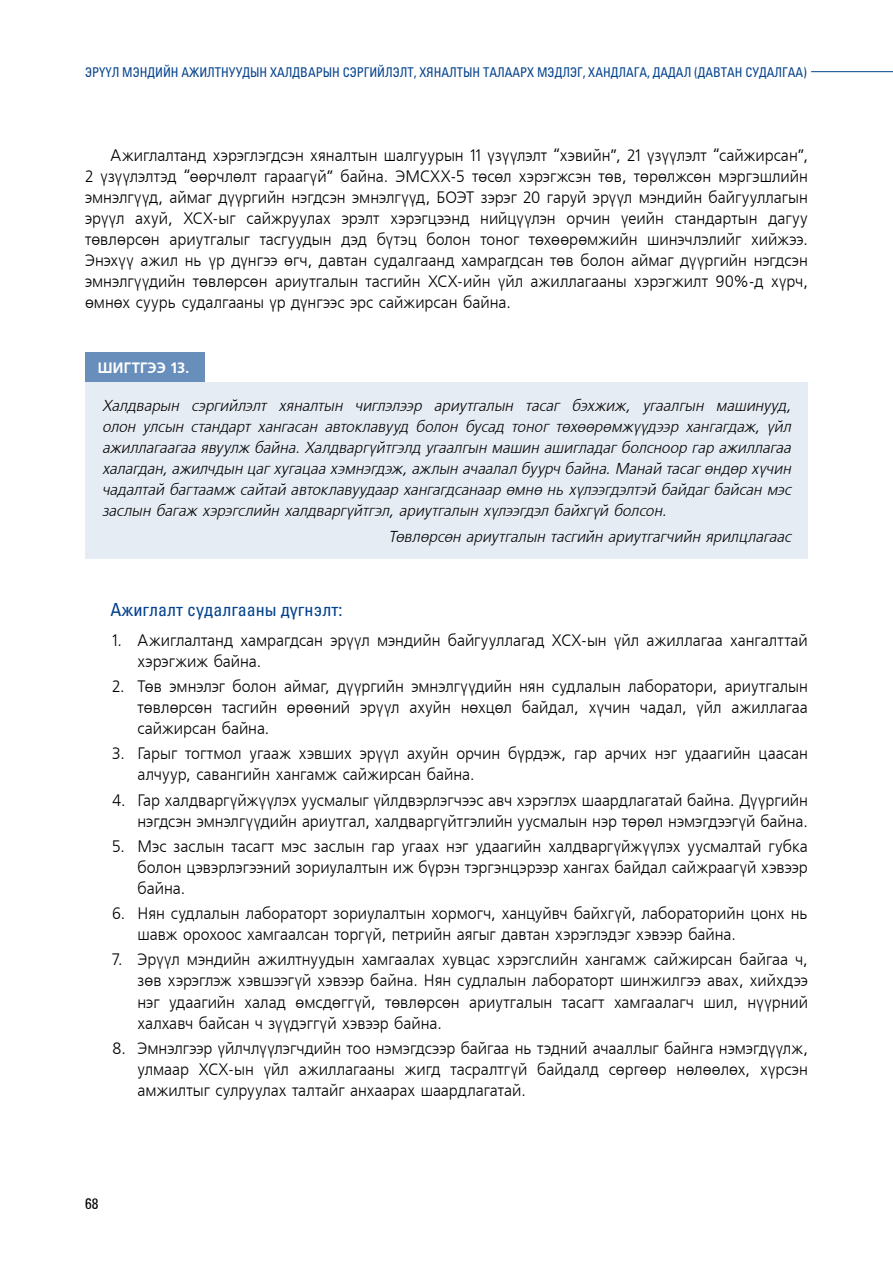
<style>
.page{position:relative;width:893px;height:1263px;background:#fff}
.page>*{position:absolute;margin:0;border:0;box-sizing:border-box;transform-origin:0 0}
.t1{font:condensed 18px "Univers LTCYR 57";color:#03428e}
.t2{font:16.5px/21px "MAK Freeset";letter-spacing:-.005em;color:#000;text-align:justify;scale:.95 1}
.t3{font:italic 15.75px/21px "MAK Freeset";color:#000;text-align:justify;scale:.95 1}
.t4{font:700 15px "MAK Freeset";letter-spacing:.02em;color:#fff;scale:.95 1}
.t5{font:condensed 15px "Univers LTCYR";color:#000}
.t6{font:condensed 13.5px "Univers LTCYR";color:#03428e;scale:.93 1}
</style>
<div class="page">
<hr style="left:811px;top:71px;width:82px;height:1px;background:#03428e">
<div style="left:85px;top:352px;width:119px;height:30px;background:#688ebb"></div>
<div style="left:85px;top:382px;width:723px;height:176px;background:#e6ecf4"></div>
<p class="t6" style="left:85px;top:64px;width:778px">ЭРҮҮЛ МЭНДИЙН АЖИЛТНУУДЫН ХАЛДВАРЫН СЭРГИЙЛЭЛТ, ХЯНАЛТЫН ТАЛААРХ МЭДЛЭГ, ХАНДЛАГА, ДАДАЛ (ДАВТАН СУДАЛГАА)</p>
<p class="t2" style="left:85px;top:146px;width:762px;text-indent:26px">Ажиглалтанд хэрэглэгдсэн хяналтын шалгуурын 11 үзүүлэлт “хэвийн”, 21 үзүүлэлт “сайжирсан”, 2 үзүүлэлтэд “өөрчлөлт гараагүй” байна. ЭМСХХ-5 төсөл хэрэгжсэн төв, төрөлжсөн мэргэшлийн эмнэлгүүд, аймаг дүүргийн нэгдсэн эмнэлгүүд, БОЭТ зэрэг 20 гаруй эрүүл мэндийн байгууллагын эрүүл ахуй, ХСХ-ыг сайжруулах эрэлт хэрэгцээнд нийцүүлэн орчин үеийн стандартын дагуу төвлөрсөн ариутгалыг тасгуудын дэд бүтэц болон тоног төхөөрөмжийн шинэчлэлийг хийжээ.<br>Энэхүү ажил нь үр дүнгээ өгч, давтан судалгаанд хамрагдсан төв болон аймаг дүүргийн нэгдсэн эмнэлгүүдийн төвлөрсөн ариутгалын тасгийн ХСХ-ийн үйл ажиллагааны хэрэгжилт 90%-д хүрч, өмнөх суурь судалгааны үр дүнгээс эрс сайжирсан байна.</p>
<p class="t4" style="left:98px;top:359px;width:98px">ШИГТГЭЭ 13.</p>
<p class="t3" style="left:102px;top:396px;width:727px">Халдварын сэргийлэлт хяналтын чиглэлээр ариутгалын тасаг бэхжиж, угаалгын машинууд, олон улсын стандарт хангасан автоклавууд болон бусад тоног төхөөрөмжүүдээр хангагдаж, үйл ажиллагаагаа явуулж байна. Халдваргүйтгэлд угаалгын машин ашигладаг болсноор гар ажиллагаа халагдан, ажилчдын цаг хугацаа хэмнэгдэж, ажлын ачаалал буурч байна. Манай тасаг өндөр хүчин чадалтай багтаамж сайтай автоклавуудаар хангагдсанаар өмнө нь хүлээгдэлтэй байдаг байсан мэс заслын багаж хэрэгслийн халдваргүйтгэл, ариутгалын хүлээгдэл байхгүй болсон.</p>
<p class="t3" style="left:389px;top:526px;width:425px">Төвлөрсөн ариутгалын тасгийн ариутгагчийн ярилцлагаас</p>
<p class="t1" style="left:111px;top:599px;width:233px">Ажиглалт судалгааны дүгнэлт:</p>
<p class="t2" style="left:138px;top:631px;width:707px;text-indent:-26px">1. Ажиглалтанд хамрагдсан эрүүл мэндийн байгууллагад ХСХ-ын үйл ажиллагаа хангалттай хэрэгжиж байна.</p>
<p class="t2" style="left:138px;top:677px;width:707px;text-indent:-26px">2. Төв эмнэлэг болон аймаг, дүүргийн эмнэлгүүдийн нян судлалын лаборатори, ариутгалын төвлөрсөн тасгийн өрөөний эрүүл ахуйн нөхцөл байдал, хүчин чадал, үйл ажиллагаа сайжирсан байна.</p>
<p class="t2" style="left:138px;top:744px;width:707px;text-indent:-26px">3. Гарыг тогтмол угааж хэвших эрүүл ахуйн орчин бүрдэж, гар арчих нэг удаагийн цаасан алчуур, савангийн хангамж сайжирсан байна.</p>
<p class="t2" style="left:112px;top:790px;width:734px;text-align:right">4. Гар халдваргүйжүүлэх уусмалыг үйлдвэрлэгчээс авч хэрэглэх шаардлагатай байна. Дүүргийн нэгдсэн эмнэлгүүдийн ариутгал, халдваргүйтгэлийн уусмалын нэр төрөл нэмэгдээгүй байна.</p>
<p class="t2" style="left:138px;top:837px;width:707px;text-indent:-26px">5. Мэс заслын тасагт мэс заслын гар угаах нэг удаагийн халдваргүйжүүлэх уусмалтай губка болон цэвэрлэгээний зориулалтын иж бүрэн тэргэнцэрээр хангах байдал сайжраагүй хэвээр байна.</p>
<p class="t2" style="left:138px;top:904px;width:707px;text-indent:-26px">6. Нян судлалын лабораторт зориулалтын хормогч, ханцуйвч байхгүй, лабораторийн цонх нь шавж орохоос хамгаалсан торгүй, петрийн аягыг давтан хэрэглэдэг хэвээр байна.</p>
<p class="t2" style="left:138px;top:950px;width:707px;text-indent:-26px">7. Эрүүл мэндийн ажилтнуудын хамгаалах хувцас хэрэгслийн хангамж сайжирсан байгаа ч, зөв хэрэглэж хэвшээгүй хэвээр байна. Нян судлалын лабораторт шинжилгээ авах, хийхдээ нэг удаагийн халад өмсдөггүй, төвлөрсөн ариутгалын тасагт хамгаалагч шил, нүүрний халхавч байсан ч зүүдэггүй хэвээр байна.</p>
<p class="t2" style="left:138px;top:1038px;width:707px;text-indent:-26px">8. Эмнэлгээр үйлчлүүлэгчдийн тоо нэмэгдсээр байгаа нь тэдний ачааллыг байнга нэмэгдүүлж, улмаар ХСХ-ын үйл ажиллагааны жигд тасралтгүй байдалд сөргөөр нөлөөлөх, хүрсэн амжилтыг сулруулах талтайг анхаарах шаардлагатай.</p>
<p class="t5" style="left:85px;top:1194px;width:15px">68</p>
</div>
